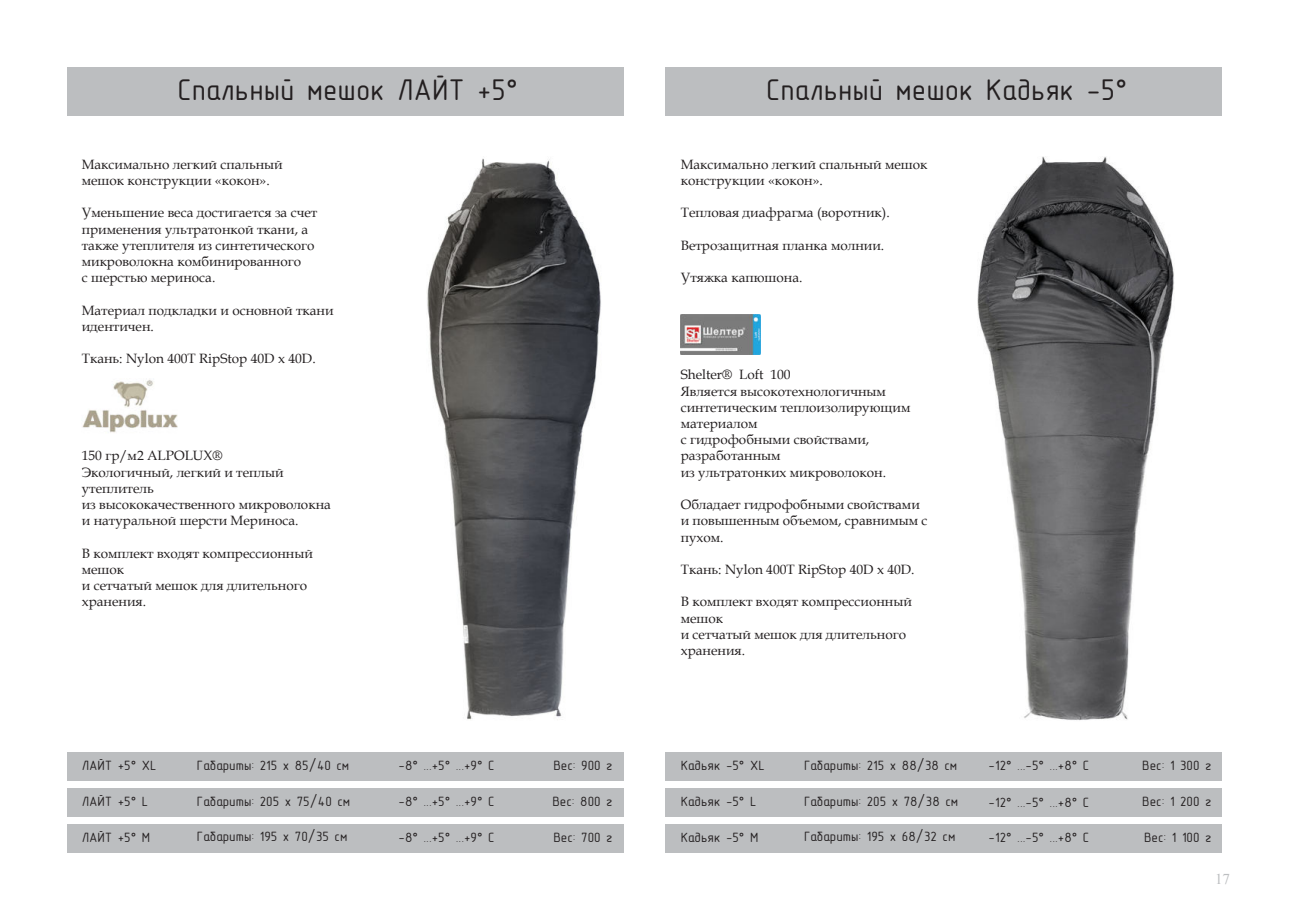
<style>
.page{position:relative;width:1289px;height:919px;background:#fff}
.page>*{position:absolute;margin:0;border:0;box-sizing:border-box;transform-origin:0 0}
.t1{font:30px "GOST Type B";color:#231f20}
.t2{font:15px "Times New Roman";color:#bcbec0}
.t3{font:13.5px/16.2px "Book Antiqua";color:#231f20}
.t4{font:13.5px "GOST Type B";color:#231f20}
</style>
<div class="page">
<div style="left:67px;top:67px;width:556px;height:49px;background:#bcbec0"></div>
<div style="left:665px;top:67px;width:557px;height:49px;background:#bcbec0"></div>
<div style="left:67px;top:823px;width:556px;height:29px;background:#bcbec0"></div>
<div style="left:665px;top:823px;width:557px;height:29px;background:#bcbec0"></div>
<div style="left:67px;top:788px;width:556px;height:28px;background:#bcbec0"></div>
<div style="left:665px;top:788px;width:557px;height:28px;background:#bcbec0"></div>
<div style="left:67px;top:752px;width:556px;height:28px;background:#bcbec0"></div>
<div style="left:665px;top:752px;width:557px;height:28px;background:#bcbec0"></div>
<img style="left:680px;top:315px;width:80px;height:39px">
<img style="left:82px;top:379px;width:95px;height:54px">
<img style="left:427px;top:158px;width:174px;height:562px">
<img style="left:977px;top:156px;width:197px;height:565px">
<h1 class="t1" style="left:177px;top:74px;width:342px">Спальный мешок ЛАЙТ +5°</h1>
<h1 class="t1" style="left:766px;top:74px;width:363px">Спальный мешок Кадьяк -5°</h1>
<p class="t3" style="left:82px;top:156px;width:202px">Максимально легкий спальный мешок конструкции «кокон».</p>
<p class="t3" style="left:82px;top:204px;width:237px">Уменьшение веса достигается за счет применения ультратонкой ткани, а также утеплителя из синтетического микроволокна комбинированного<br>с шерстью мериноса.</p>
<p class="t3" style="left:82px;top:301px;width:253px">Материал подкладки и основной ткани идентичен.</p>
<p class="t3" style="left:82px;top:350px;width:235px">Ткань: Nylon 400T RipStop 40D x 40D.</p>
<p class="t3" style="left:82px;top:447px;width:251px">150 гр/м2 ALPOLUX®<br>Экологичный, легкий и теплый утеплитель<br>из высококачественного микроволокна и натуральной шерсти Мериноса.</p>
<p class="t3" style="left:82px;top:544px;width:232px">В комплект входят компрессионный мешок<br>и сетчатый мешок для длительного хранения.</p>
<p class="t3" style="left:680px;top:156px;width:248px">Максимально легкий спальный мешок конструкции «кокон».</p>
<p class="t3" style="left:680px;top:204px;width:210px">Тепловая диафрагма (воротник).</p>
<p class="t3" style="left:680px;top:237px;width:205px">Ветрозащитная планка молнии.</p>
<p class="t3" style="left:680px;top:269px;width:123px">Утяжка капюшона.</p>
<p class="t3" style="left:680px;top:366px;width:231px">Shelter® Loft 100<br>Является высокотехнологичным синтетическим теплоизолирующим материалом<br>с гидрофобными свойствами, разработанным<br>из ультратонких микроволокон.</p>
<p class="t3" style="left:680px;top:496px;width:248px">Обладает гидрофобными свойствами и повышенным объемом, сравнимым с пухом.</p>
<p class="t3" style="left:680px;top:561px;width:235px">Ткань: Nylon 400T RipStop 40D x 40D.</p>
<p class="t3" style="left:680px;top:593px;width:232px">В комплект входят компрессионный мешок<br>и сетчатый мешок для длительного хранения.</p>
<p class="t4" style="left:197px;top:758px;width:154px">Габариты: 215 х 85/40 см</p>
<p class="t4" style="left:804px;top:758px;width:155px">Габариты: 215 х 88/38 см</p>
<p class="t4" style="left:82px;top:758px;width:76px">ЛАЙТ +5° XL</p>
<p class="t4" style="left:680px;top:758px;width:86px">Кадьяк -5° XL</p>
<p class="t4" style="left:398px;top:758px;width:97px">-8° ...+5° ...+9° С</p>
<p class="t4" style="left:988px;top:758px;width:102px">-12° ...-5° ...+8° С</p>
<p class="t4" style="left:553px;top:758px;width:61px">Вес: 900 г</p>
<p class="t4" style="left:1142px;top:758px;width:71px">Вес: 1 300 г</p>
<p class="t4" style="left:197px;top:794px;width:155px">Габариты: 205 х 75/40 см</p>
<p class="t4" style="left:804px;top:794px;width:156px">Габариты: 205 х 78/38 см</p>
<p class="t4" style="left:82px;top:794px;width:68px">ЛАЙТ +5° L</p>
<p class="t4" style="left:680px;top:794px;width:77px">Кадьяк -5° L</p>
<p class="t4" style="left:552px;top:794px;width:62px">Вес: 800 г</p>
<p class="t4" style="left:1142px;top:794px;width:71px">Вес: 1 200 г</p>
<p class="t4" style="left:398px;top:794px;width:97px">-8° ...+5° ...+9° С</p>
<p class="t4" style="left:988px;top:794px;width:102px">-12° ...-5° ...+8° С</p>
<p class="t4" style="left:197px;top:829px;width:152px">Габариты: 195 х 70/35 см</p>
<p class="t4" style="left:804px;top:829px;width:153px">Габариты: 195 х 68/32 см</p>
<p class="t4" style="left:82px;top:829px;width:70px">ЛАЙТ +5° M</p>
<p class="t4" style="left:680px;top:829px;width:79px">Кадьяк -5° M</p>
<p class="t4" style="left:553px;top:829px;width:61px">Вес: 700 г</p>
<p class="t4" style="left:1144px;top:829px;width:69px">Вес: 1 100 г</p>
<p class="t4" style="left:398px;top:829px;width:97px">-8° ...+5° ...+9° С</p>
<p class="t4" style="left:988px;top:830px;width:102px">-12° ...-5° ...+8° С</p>
<p class="t2" style="left:1215px;top:869px;width:16px">17</p>
</div>
